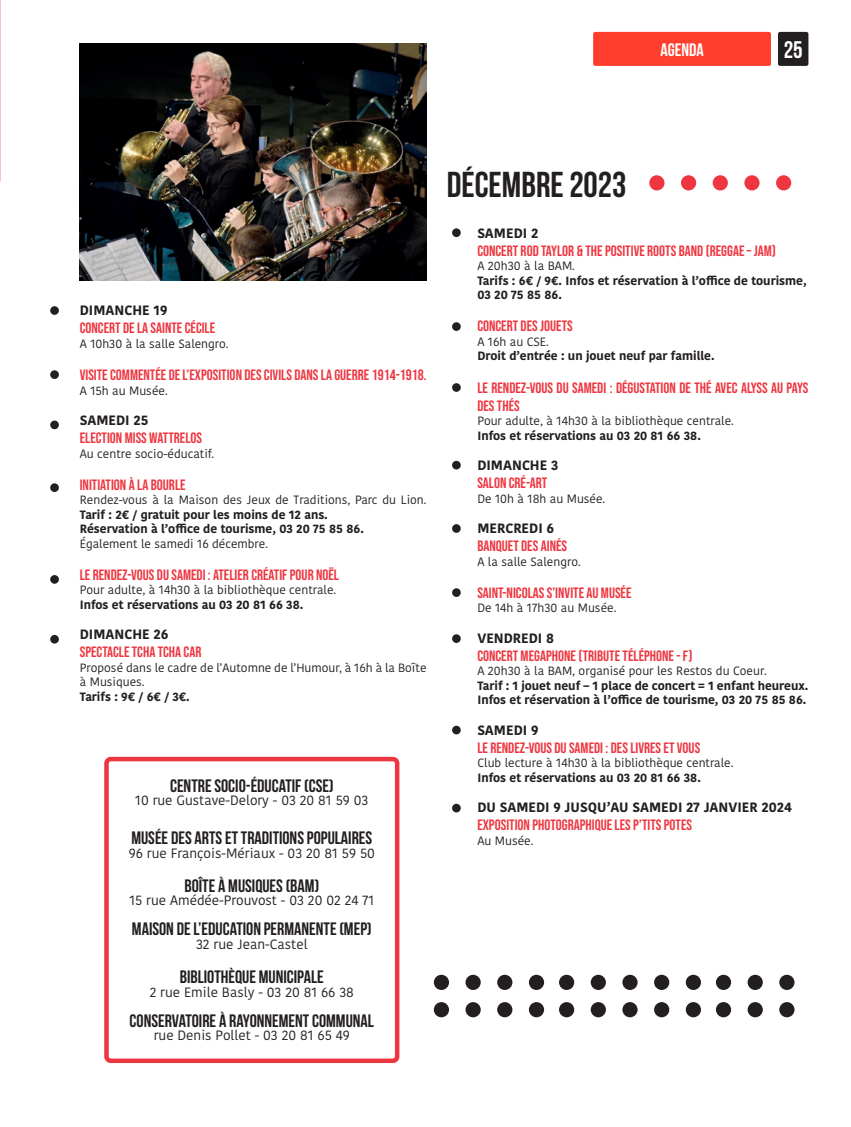
<style>
.page{position:relative;width:851px;height:1127px;background:#fff}
.page>*{position:absolute;margin:0;border:0;box-sizing:border-box;transform-origin:0 0}
.t1{font:700 36px "Bebas Neue";color:#231f20}
.t2{font:700 24px "Bebas Neue";color:#fff}
.t3{font:700 18px "Bebas Neue";color:#231f20}
.t4{font:700 18px "Bebas Neue";color:#fff}
.t5{font:15px/18px "Bebas Neue";color:#ee3640}
.t6{font:13.5px "Kohinoor Bangla";color:#231f20}
.t7{font:700 13.5px "Kohinoor Bangla";color:#231f20}
.t8{font:12px/14.4px "Kohinoor Bangla";color:#231f20}
.t9{font:700 12px/14.4px "Kohinoor Bangla";color:#231f20}
.s1{font-weight:700}
</style>
<div class="page">
<div style="left:777px;top:32px;width:31px;height:34px;background:#231f20;border-radius:2px"></div>
<div style="left:593px;top:32px;width:177px;height:34px;background:#ff3e2d;border-radius:2px"></div>
<div style="left:50px;top:306px;width:9px;height:9px;background:#231f20;border-radius:50%"></div>
<div style="left:50px;top:370px;width:9px;height:9px;background:#231f20;border-radius:50%"></div>
<div style="left:50px;top:420px;width:9px;height:9px;background:#231f20;border-radius:50%"></div>
<div style="left:50px;top:483px;width:9px;height:9px;background:#231f20;border-radius:50%"></div>
<div style="left:50px;top:575px;width:9px;height:9px;background:#231f20;border-radius:50%"></div>
<div style="left:50px;top:635px;width:9px;height:8px;background:#231f20;border-radius:50%"></div>
<div style="left:452px;top:228px;width:8px;height:9px;background:#231f20;border-radius:50%"></div>
<div style="left:452px;top:322px;width:8px;height:9px;background:#231f20;border-radius:50%"></div>
<div style="left:452px;top:383px;width:8px;height:9px;background:#231f20;border-radius:50%"></div>
<div style="left:452px;top:461px;width:8px;height:8px;background:#231f20;border-radius:50%"></div>
<div style="left:776px;top:175px;width:15px;height:15px;background:#ee3640;border-radius:50%"></div>
<div style="left:744px;top:175px;width:15px;height:15px;background:#ee3640;border-radius:50%"></div>
<div style="left:712px;top:175px;width:15px;height:15px;background:#ee3640;border-radius:50%"></div>
<div style="left:681px;top:175px;width:15px;height:15px;background:#ee3640;border-radius:50%"></div>
<div style="left:649px;top:175px;width:15px;height:15px;background:#ee3640;border-radius:50%"></div>
<svg style="left:0;top:0;width:1px;height:182px"></svg>
<div style="left:452px;top:524px;width:8px;height:9px;background:#231f20;border-radius:50%"></div>
<div style="left:452px;top:588px;width:8px;height:9px;background:#231f20;border-radius:50%"></div>
<div style="left:452px;top:634px;width:8px;height:9px;background:#231f20;border-radius:50%"></div>
<div style="left:452px;top:726px;width:8px;height:8px;background:#231f20;border-radius:50%"></div>
<div style="left:452px;top:804px;width:8px;height:8px;background:#231f20;border-radius:50%"></div>
<div style="left:104px;top:757px;width:295px;height:306px;border:4px solid #ee3640;border-radius:4px"></div>
<div style="left:434px;top:1002px;width:15px;height:15px;background:#231f20;border-radius:50%"></div>
<div style="left:465px;top:1002px;width:15px;height:15px;background:#231f20;border-radius:50%"></div>
<div style="left:497px;top:1002px;width:15px;height:15px;background:#231f20;border-radius:50%"></div>
<div style="left:529px;top:1002px;width:15px;height:15px;background:#231f20;border-radius:50%"></div>
<div style="left:434px;top:975px;width:15px;height:15px;background:#231f20;border-radius:50%"></div>
<div style="left:465px;top:975px;width:15px;height:15px;background:#231f20;border-radius:50%"></div>
<div style="left:497px;top:975px;width:15px;height:15px;background:#231f20;border-radius:50%"></div>
<div style="left:529px;top:975px;width:15px;height:15px;background:#231f20;border-radius:50%"></div>
<img style="left:80px;top:43px;width:346px;height:237px">
<div style="left:559px;top:1002px;width:15px;height:15px;background:#231f20;border-radius:50%"></div>
<div style="left:590px;top:1002px;width:16px;height:15px;background:#231f20;border-radius:50%"></div>
<div style="left:622px;top:1002px;width:15px;height:15px;background:#231f20;border-radius:50%"></div>
<div style="left:654px;top:1002px;width:15px;height:15px;background:#231f20;border-radius:50%"></div>
<div style="left:685px;top:1002px;width:16px;height:15px;background:#231f20;border-radius:50%"></div>
<div style="left:559px;top:975px;width:15px;height:15px;background:#231f20;border-radius:50%"></div>
<div style="left:590px;top:975px;width:16px;height:15px;background:#231f20;border-radius:50%"></div>
<div style="left:622px;top:975px;width:15px;height:15px;background:#231f20;border-radius:50%"></div>
<div style="left:654px;top:975px;width:15px;height:15px;background:#231f20;border-radius:50%"></div>
<div style="left:685px;top:975px;width:16px;height:15px;background:#231f20;border-radius:50%"></div>
<div style="left:715px;top:1002px;width:16px;height:15px;background:#231f20;border-radius:50%"></div>
<div style="left:747px;top:1002px;width:15px;height:15px;background:#231f20;border-radius:50%"></div>
<div style="left:779px;top:1002px;width:15px;height:15px;background:#231f20;border-radius:50%"></div>
<div style="left:715px;top:975px;width:16px;height:15px;background:#231f20;border-radius:50%"></div>
<div style="left:747px;top:975px;width:15px;height:15px;background:#231f20;border-radius:50%"></div>
<div style="left:779px;top:975px;width:15px;height:15px;background:#231f20;border-radius:50%"></div>
<p class="t4" style="left:660px;top:40px;width:45px">AGENDA</p>
<h2 class="t2" style="left:783px;top:36px;width:21px">25</h2>
<p class="t7" style="left:80px;top:299px;width:89px">DIMANCHE 19</p>
<p class="t5" style="left:80px;top:319px;width:137px">CONCERT DE LA SAINTE CÉCILE</p>
<p class="t8" style="left:80px;top:336px;width:150px">A 10h30 à la salle Salengro.</p>
<p class="t5" style="left:80px;top:366px;width:348px">VISITE COMMENTÉE DE L’EXPOSITION DES CIVILS DANS LA GUERRE 1914-1918.</p>
<p class="t8" style="left:80px;top:383px;width:89px">A 15h au Musée.</p>
<p class="t7" style="left:80px;top:409px;width:70px">SAMEDI 25</p>
<p class="t5" style="left:80px;top:429px;width:124px">ELECTION MISS WATTRELOS</p>
<p class="t8" style="left:80px;top:446px;width:136px">Au centre socio-éducatif.</p>
<p class="t5" style="left:80px;top:476px;width:107px">INITIATION À LA BOURLE</p>
<p class="t8" style="left:80px;top:493px;width:348px">Rendez-vous à la Maison des Jeux de Traditions, Parc du Lion.<br><span class="s1">Tarif : 2€ / gratuit pour les moins de 12 ans.</span></p>
<p class="t9" style="left:80px;top:521px;width:285px">Réservation à l’office de tourisme, 03 20 75 85 86.</p>
<p class="t8" style="left:80px;top:536px;width:190px">Également le samedi 16 décembre.</p>
<p class="t5" style="left:80px;top:566px;width:261px">LE RENDEZ-VOUS DU SAMEDI : ATELIER CRÉATIF POUR NOËL</p>
<p class="t8" style="left:80px;top:583px;width:258px">Pour adulte, à 14h30 à la bibliothèque centrale.</p>
<p class="t9" style="left:80px;top:597px;width:225px">Infos et réservations au 03 20 81 66 38.</p>
<p class="t7" style="left:80px;top:623px;width:90px">DIMANCHE 26</p>
<p class="t5" style="left:80px;top:643px;width:123px">SPECTACLE TCHA TCHA CAR</p>
<p class="t8" style="left:80px;top:660px;width:348px">Proposé dans le cadre de l’Automne de l’Humour, à 16h à la Boîte à Musiques.</p>
<p class="t9" style="left:80px;top:689px;width:112px">Tarifs : 9€ / 6€ / 3€.</p>
<p class="t3" style="left:170px;top:775px;width:165px">CENTRE SOCIO-ÉDUCATIF (CSE)</p>
<p class="t6" style="left:135px;top:790px;width:235px">10 rue Gustave-Delory - 03 20 81 59 03</p>
<p class="t3" style="left:131px;top:828px;width:242px">MUSÉE DES ARTS ET TRADITIONS POPULAIRES</p>
<p class="t6" style="left:129px;top:842px;width:248px">96 rue François-Mériaux - 03 20 81 59 50</p>
<p class="t3" style="left:184px;top:876px;width:136px">BOÎTE À MUSIQUES (BAM)</p>
<p class="t6" style="left:129px;top:890px;width:246px">15 rue Amédée-Prouvost - 03 20 02 24 71</p>
<p class="t3" style="left:132px;top:919px;width:241px">MAISON DE L’EDUCATION PERMANENTE (MEP)</p>
<p class="t6" style="left:196px;top:934px;width:113px">32 rue Jean-Castel</p>
<p class="t3" style="left:180px;top:967px;width:146px">BIBLIOTHÈQUE MUNICIPALE</p>
<p class="t6" style="left:150px;top:981px;width:206px">2 rue Emile Basly - 03 20 81 66 38</p>
<p class="t3" style="left:130px;top:1010px;width:246px">CONSERVATOIRE À RAYONNEMENT COMMUNAL</p>
<p class="t6" style="left:154px;top:1025px;width:198px">rue Denis Pollet - 03 20 81 65 49</p>
<p class="t1" style="left:446px;top:165px;width:181px">DÉCEMBRE 2023</p>
<p class="t7" style="left:477px;top:221px;width:62px">SAMEDI 2</p>
<p class="t5" style="left:477px;top:241px;width:300px">CONCERT ROD TAYLOR &amp; THE POSITIVE ROOTS BAND (REGGAE – JAM)</p>
<p class="t8" style="left:477px;top:259px;width:99px">A 20h30 à la BAM.</p>
<p class="t9" style="left:477px;top:273px;width:331px">Tarifs : 6€ / 9€. Infos et réservation à l’office de tourisme,</p>
<p class="t9" style="left:477px;top:287px;width:86px">03 20 75 85 86.</p>
<p class="t5" style="left:477px;top:317px;width:97px">CONCERT DES JOUETS</p>
<p class="t8" style="left:477px;top:334px;width:73px">A 16h au CSE.</p>
<p class="t9" style="left:477px;top:348px;width:239px">Droit d’entrée : un jouet neuf par famille.</p>
<p class="t5" style="left:477px;top:378px;width:332px">LE RENDEZ-VOUS DU SAMEDI : DÉGUSTATION DE THÉ AVEC ALYSS AU PAYS<br>DES THÉS</p>
<p class="t8" style="left:477px;top:413px;width:258px">Pour adulte, à 14h30 à la bibliothèque centrale.</p>
<p class="t9" style="left:477px;top:427px;width:225px">Infos et réservations au 03 20 81 66 38.</p>
<p class="t7" style="left:477px;top:453px;width:82px">DIMANCHE 3</p>
<p class="t5" style="left:477px;top:474px;width:71px">SALON CRÉ-ART</p>
<p class="t8" style="left:477px;top:491px;width:129px">De 10h à 18h au Musée.</p>
<p class="t7" style="left:477px;top:516px;width:78px">MERCREDI 6</p>
<p class="t5" style="left:477px;top:537px;width:91px">BANQUET DES AINÉS</p>
<p class="t8" style="left:477px;top:554px;width:105px">A la salle Salengro.</p>
<p class="t5" style="left:477px;top:583px;width:156px">SAINT-NICOLAS S’INVITE AU MUSÉE</p>
<p class="t8" style="left:477px;top:601px;width:140px">De 14h à 17h30 au Musée.</p>
<p class="t7" style="left:477px;top:626px;width:78px">VENDREDI 8</p>
<p class="t5" style="left:477px;top:646px;width:216px">CONCERT MEGAPHONE (TRIBUTE TÉLÉPHONE - F)</p>
<p class="t8" style="left:477px;top:664px;width:291px">A 20h30 à la BAM, organisé pour les Restos du Coeur.</p>
<p class="t9" style="left:477px;top:678px;width:332px">Tarif : 1 jouet neuf – 1 place de concert = 1 enfant heureux.<br>Infos et réservation à l’office de tourisme, 03 20 75 85 86.</p>
<p class="t7" style="left:477px;top:718px;width:63px">SAMEDI 9</p>
<p class="t5" style="left:477px;top:738px;width:224px">LE RENDEZ-VOUS DU SAMEDI : DES LIVRES ET VOUS</p>
<p class="t8" style="left:477px;top:755px;width:257px">Club lecture à 14h30 à la bibliothèque centrale.</p>
<p class="t9" style="left:477px;top:769px;width:225px">Infos et réservations au 03 20 81 66 38.</p>
<p class="t7" style="left:477px;top:795px;width:316px">DU SAMEDI 9 JUSQU’AU SAMEDI 27 JANVIER 2024</p>
<p class="t5" style="left:477px;top:816px;width:216px">EXPOSITION PHOTOGRAPHIQUE LES P’TITS POTES</p>
<p class="t8" style="left:477px;top:833px;width:58px">Au Musée.</p>
</div>
